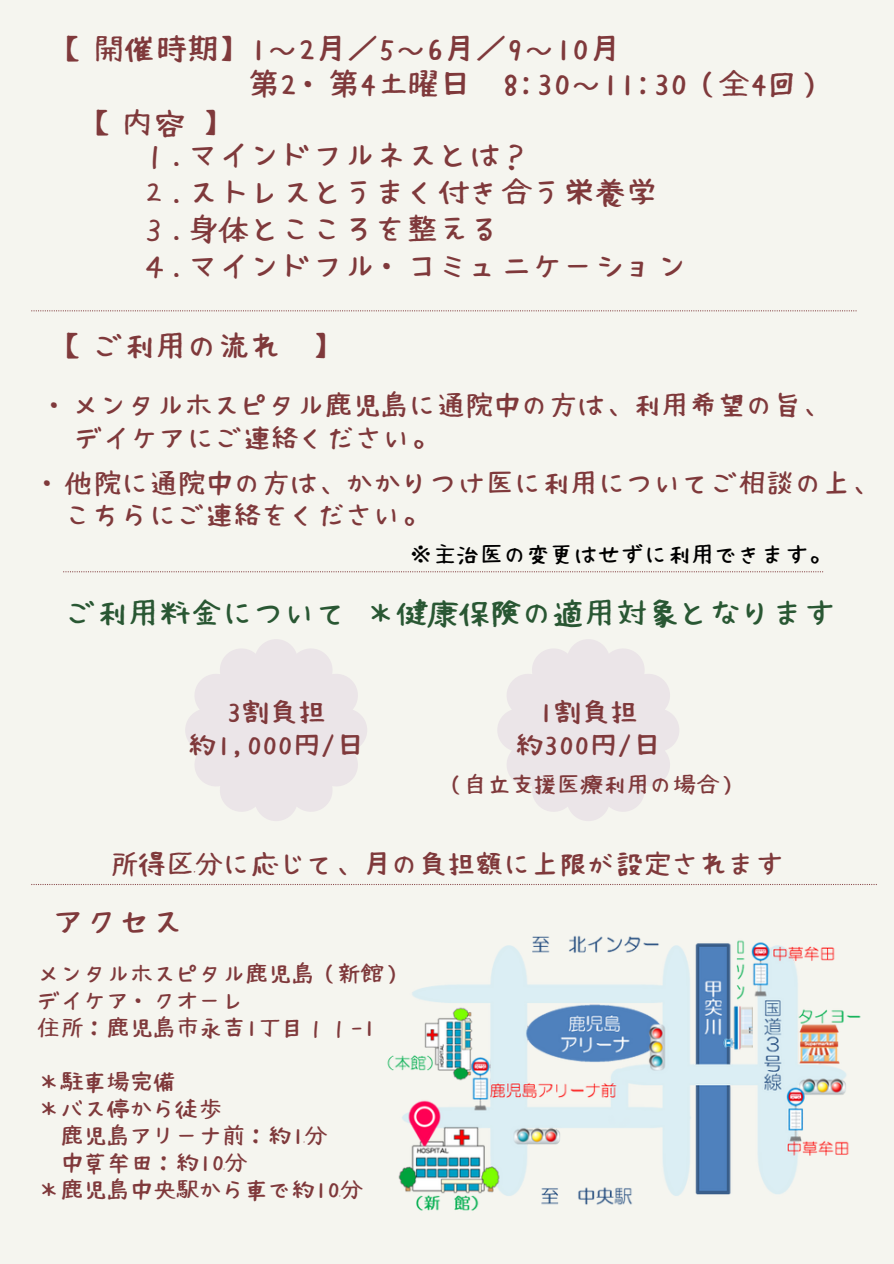
<style>
.page{position:relative;width:894px;height:1264px;background:#fff}
.page>*{position:absolute;margin:0;border:0;box-sizing:border-box;transform-origin:0 0}
.t1{font:29.85px "Hanazome Font";color:#7f393b}
.t2{font:28.5px/36.8px "Hanazome Font";letter-spacing:.1em;color:#7f393b}
.t3{font:28.5px "Hanazome Font";letter-spacing:.1em;color:#295733}
.t4{font:25.5px/32.7px "Hanazome Font";letter-spacing:.1em;color:#7f393b;text-align:center}
.t5{font:21.3px "Hanazome Font";letter-spacing:.1em;color:#000}
.t6{font:21.15px "Hanazome Font";letter-spacing:.1em;color:#7f393b}
.t7{font:21px "Hanazome Font";letter-spacing:.1em;color:#7f393b}
</style>
<div class="page">
<div style="left:0;top:0;width:893px;height:1263px;background:#f5f5ef"></div>
<svg style="left:185px;top:639px;width:182px;height:182px"></svg>
<svg style="left:497px;top:639px;width:182px;height:182px"></svg>
<img style="left:387px;top:935px;width:474px;height:276px">
<svg style="left:31px;top:310px;width:825px;height:1px"></svg>
<svg style="left:63px;top:571px;width:760px;height:1px"></svg>
<svg style="left:31px;top:884px;width:845px;height:1px"></svg>
<p class="t2" style="left:63px;top:31px;width:557px">【開催時期】1～2月／5～6月／9～10月</p>
<h2 class="t2" style="left:93px;top:104px;width:141px">【内容 】</h2>
<h1 class="t2" style="left:250px;top:65px;width:580px">第2・第4土曜日 8:30～11:30（全4回）</h1>
<p class="t2" style="left:141px;top:137px;width:548px">１.マインドフルネスとは？<br>２.ストレスとうまく付き合う栄養学<br>３.身体とこころを整える<br>４.マインドフル・コミュニケーション</p>
<h1 class="t2" style="left:63px;top:327px;width:281px">【ご利用の流れ 】</h1>
<p class="t4" style="left:76px;top:389px;width:753px;text-align:left;text-indent:-31px">・メンタルホスピタル鹿児島に通院中の方は、利用希望の旨、デイケアにご連絡ください。</p>
<p class="t4" style="left:67px;top:466px;width:812px;text-align:left;text-indent:-28px">・他院に通院中の方は、かかりつけ医に利用についてご相談の上、こちらにご連絡をください。</p>
<p class="t5" style="left:410px;top:544px;width:422px">※主治医の変更はせずに利用できます。</p>
<h1 class="t3" style="left:67px;top:598px;width:768px">ご利用料金について ＊健康保険の適用対象となります</h1>
<h1 class="t4" style="left:189px;top:695px;width:175px">3割負担約1,000円/日</h1>
<p class="t4" style="left:516px;top:695px;width:144px">1割負担約300円/日</p>
<p class="t6" style="left:442px;top:773px;width:301px">（自立支援医療利用の場合）</p>
<h1 class="t4" style="left:112px;top:847px;width:672px">所得区分に応じて、月の負担額に上限が設定されます</h1>
<h2 class="t1" style="left:54px;top:905px;width:130px">アクセス</h2>
<h2 class="t7" style="left:39px;top:963px;width:369px">メンタルホスピタル鹿児島（新館）</h2>
<p class="t7" style="left:39px;top:990px;width:207px">デイケア・クオーレ</p>
<h2 class="t7" style="left:39px;top:1017px;width:337px">住所：鹿児島市永吉1丁目１１-1</h2>
<p class="t7" style="left:39px;top:1071px;width:138px">＊駐車場完備</p>
<h2 class="t7" style="left:39px;top:1098px;width:184px">＊バス停から徒歩</h2>
<h1 class="t7" style="left:62px;top:1125px;width:266px">鹿児島アリーナ前：約1分</h1>
<p class="t7" style="left:62px;top:1152px;width:186px">中草牟田：約10分</p>
<p class="t7" style="left:39px;top:1179px;width:325px">＊鹿児島中央駅から車で約10分</p>
</div>
